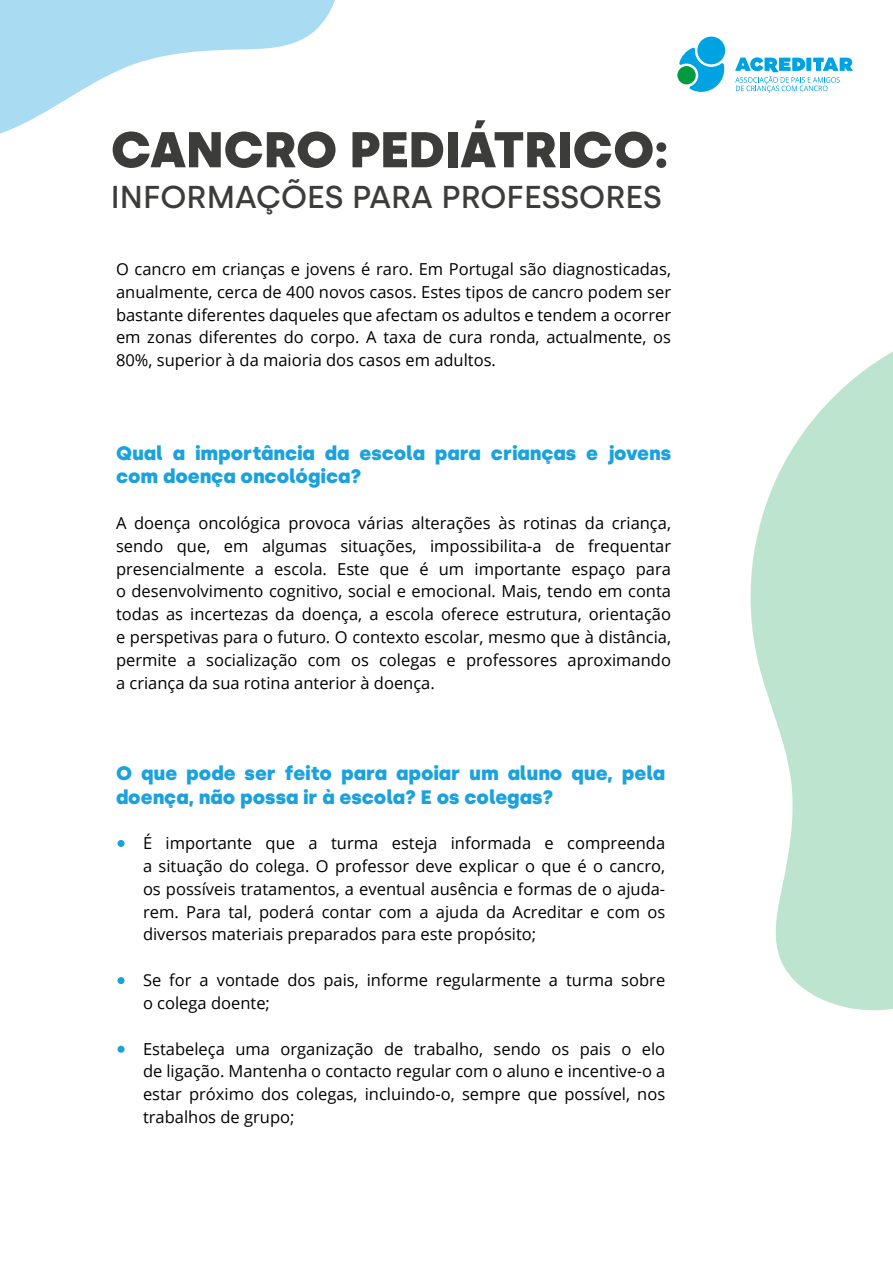
<style>
.page{position:relative;width:893px;height:1263px;background:#fff}
.page>*{position:absolute;margin:0;border:0;box-sizing:border-box;transform-origin:0 0}
.t1{font:900 50.25px "Silka";color:#3c3c3b}
.t2{font:500 31.65px "Silka";color:#3c3c3b}
.t3{font:900 19.5px/23.4px "Silka";color:#1ba2dd}
.t4{font:16.5px/22.8px "Open Sans";color:#000;text-align:justify}
</style>
<div class="page">
<svg style="left:0;top:0;width:335px;height:134px;fill:#a9dbf2"></svg>
<svg style="left:751px;top:351px;width:142px;height:659px;fill:#bde4ce"></svg>
<div style="left:117px;top:840px;width:8px;height:7px;background:#1ba2dd;border-radius:50%"></div>
<div style="left:117px;top:977px;width:8px;height:7px;background:#1ba2dd;border-radius:50%"></div>
<div style="left:117px;top:1046px;width:8px;height:7px;background:#1ba2dd;border-radius:50%"></div>
<svg style="left:735px;top:57px;width:118px;height:36px"></svg>
<svg style="left:677px;top:66px;width:19px;height:18px"></svg>
<div style="left:697px;top:37px;width:28px;height:27px;background:#00a3e2;border-radius:50%"></div>
<svg style="left:679px;top:47px;width:45px;height:45px"></svg>
<h1 class="t1" style="left:111px;top:120px;width:559px">CANCRO PEDIÁTRICO:</h1>
<h2 class="t2" style="left:111px;top:178px;width:552px">INFORMAÇÕES PARA PROFESSORES</h2>
<p class="t4" style="left:116px;top:257px;width:557px">O cancro em crianças e jovens é raro. Em Portugal são diagnosticadas, anualmente, cerca de 400 novos casos. Estes tipos de cancro podem ser bastante diferentes daqueles que afectam os adultos e tendem a ocorrer em zonas diferentes do corpo. A taxa de cura ronda, actualmente, os 80%, superior à da maioria dos casos em adultos.</p>
<p class="t3" style="left:116px;top:441px;width:557px">Qual a importância da escola para crianças e jovens com doença oncológica?</p>
<p class="t4" style="left:116px;top:511px;width:557px">A doença oncológica provoca várias alterações às rotinas da criança, sendo que, em algumas situações, impossibilita-a de frequentar presencialmente a escola. Este que é um importante espaço para o desenvolvimento cognitivo, social e emocional. Mais, tendo em conta todas as incertezas da doença, a escola oferece estrutura, orientação e perspetivas para o futuro. O contexto escolar, mesmo que à distância, permite a socialização com os colegas e professores aproximando a criança da sua rotina anterior à doença.</p>
<p class="t3" style="left:116px;top:762px;width:551px">O que pode ser feito para apoiar um aluno que, pela doença, não possa ir à escola? E os colegas?</p>
<p class="t4" style="left:143px;top:831px;width:524px">É importante que a turma esteja informada e compreenda a situação do colega. O professor deve explicar o que é o cancro, os possíveis tratamentos, a eventual ausência e formas de o ajuda&shy;rem. Para tal, poderá contar com a ajuda da Acreditar e com os diversos materiais preparados para este propósito;</p>
<p class="t4" style="left:143px;top:968px;width:524px">Se for a vontade dos pais, informe regularmente a turma sobre o colega doente;</p>
<p class="t4" style="left:143px;top:1037px;width:524px">Estabeleça uma organização de trabalho, sendo os pais o elo de ligação. Mantenha o contacto regular com o aluno e incentive-o a estar próximo dos colegas, incluindo-o, sempre que possível, nos trabalhos de grupo;</p>
</div>
